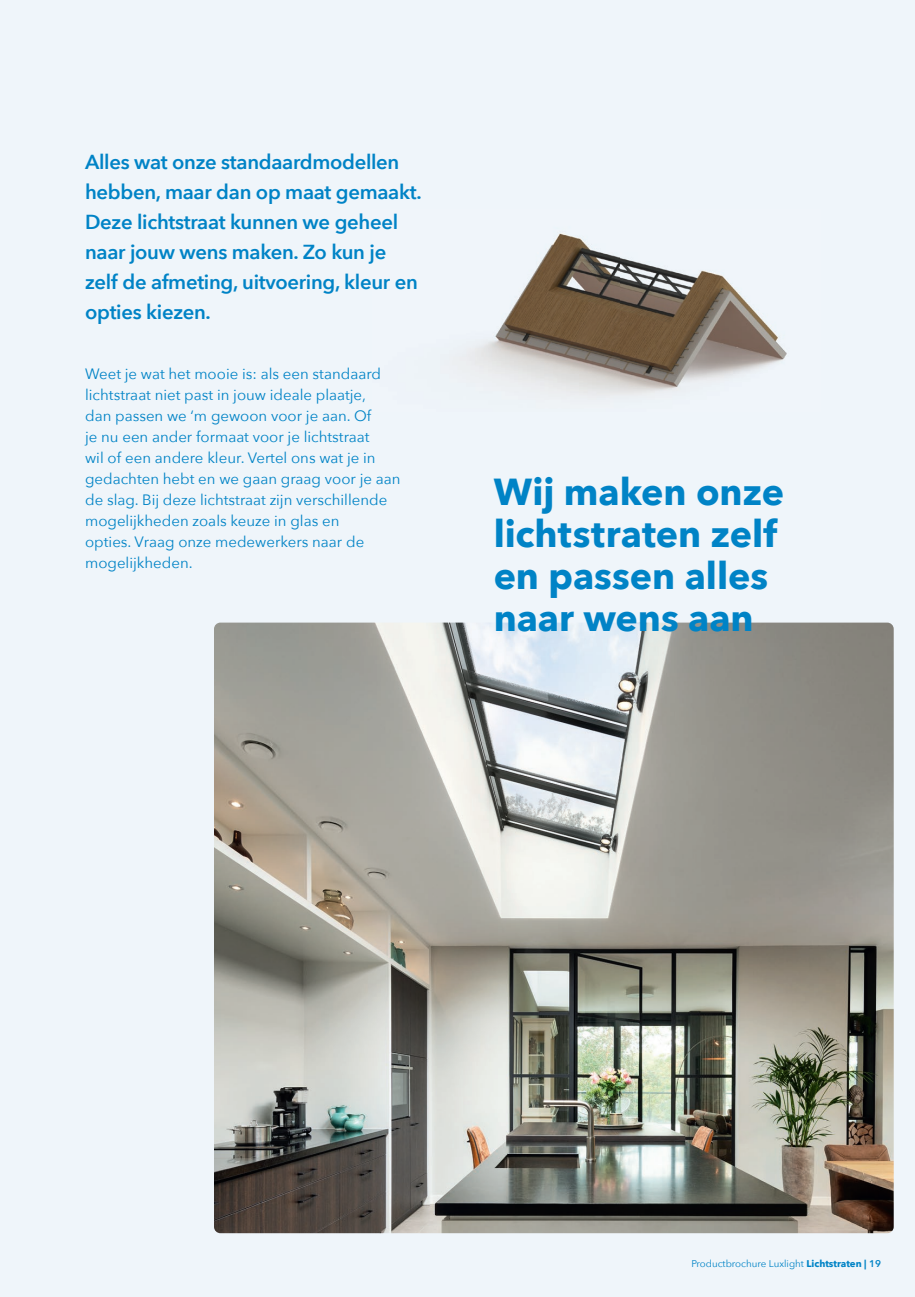
<style>
.page{position:relative;width:915px;height:1297px;background:#fff}
.page>*{position:absolute;margin:0;border:0;box-sizing:border-box;transform-origin:0 0}
.t1{font:700 37.5px/42px "Avenir Next";color:#0083c6}
.t2{font:600 20.25px/30px "Avenir Next";letter-spacing:-.015em;color:#0083c6}
.t3{font:15px/21px "Avenir Next";color:#0083c6}
.t4{font:9.75px "Avenir Next";color:#0083c6}
.s1{font-weight:700}
.s2{font-weight:600}
</style>
<div class="page">
<div style="left:0;top:0;width:914px;height:1297px;background:#eff5fa"></div>
<img style="left:214px;top:623px;width:679px;height:610px">
<img style="left:466px;top:233px;width:321px;height:163px">
<h2 class="t2" style="left:85px;top:149px;width:338px">Alles wat onze standaardmodellen hebben, maar dan op maat gemaakt.<br>Deze lichtstraat kunnen we geheel naar jouw wens maken. Zo kun je zelf de afmeting, uitvoering, kleur en opties kiezen.</h2>
<p class="t3" style="left:85px;top:364px;width:317px">Weet je wat het mooie is: als een standaard lichtstraat niet past in jouw ideale plaatje,<br>dan passen we ‘m gewoon voor je aan. Of<br>je nu een ander formaat voor je lichtstraat<br>wil of een andere kleur. Vertel ons wat je in gedachten hebt en we gaan graag voor je aan de slag. Bij deze lichtstraat zijn verschillende mogelijkheden zoals keuze in glas en<br>opties. Vraag onze medewerkers naar de mogelijkheden.</p>
<h1 class="t1" style="left:493px;top:470px;width:292px">Wij maken onze lichtstraten zelf en passen alles naar wens aan</h1>
<p class="t4" style="left:691px;top:1259px;width:191px">Productbrochure Luxlight <span class="s1">Lichtstraten |</span> <span class="s2">19</span></p>
</div>
